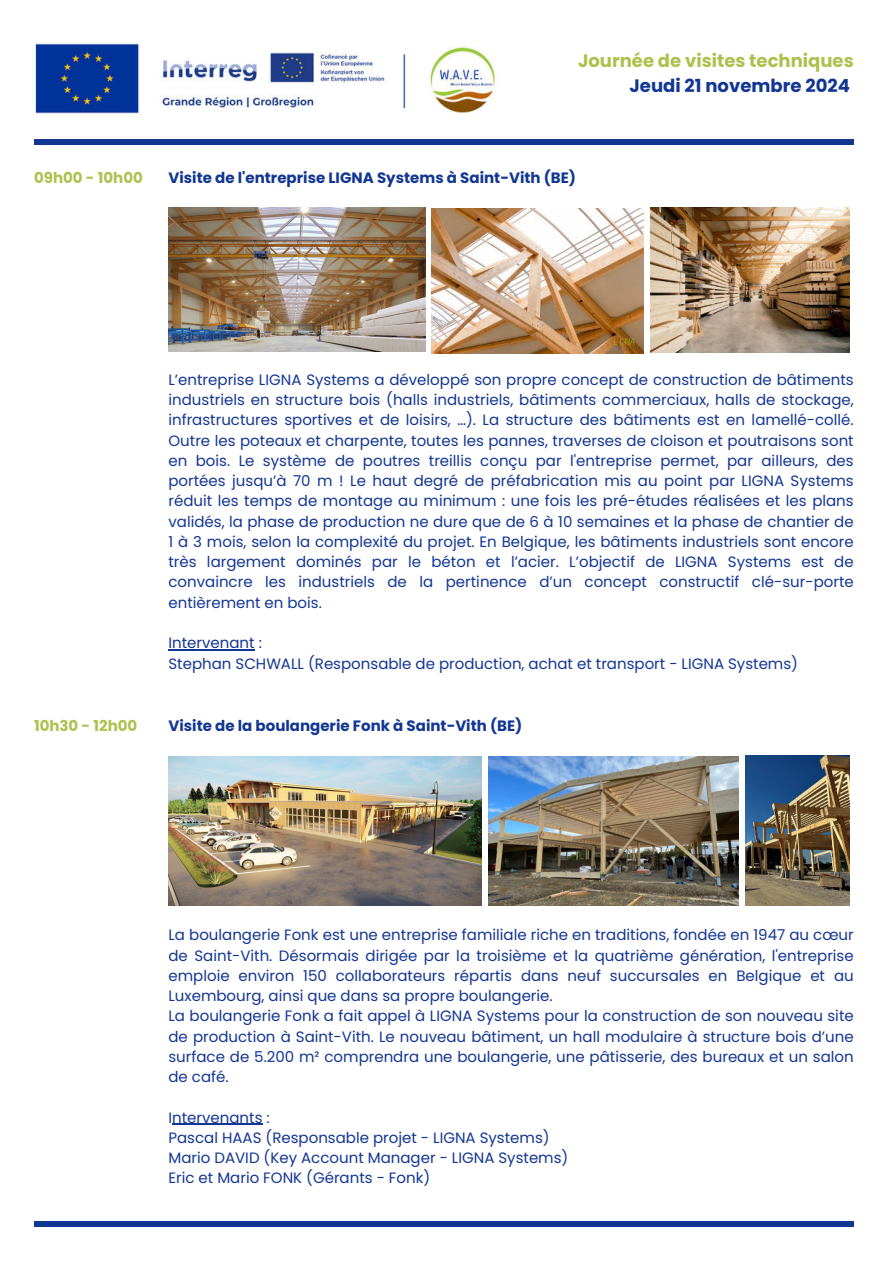
<style>
.page{position:relative;width:894px;height:1264px;background:#fff}
.page>*{position:absolute;margin:0;border:0;box-sizing:border-box;transform-origin:0 0}
.t1{font:700 18px "Poppins";color:#acc24e}
.t2{font:700 18px "Poppins";color:#123693}
.t3{font:15px/20.2px "Poppins";color:#123693}
.t4{font:700 15px "Poppins";color:#123693}
.t5{font:700 15px "Poppins";color:#acc24e}
</style>
<div class="page">
<div style="left:34px;top:139px;width:819px;height:5px;background:#123693"></div>
<img style="left:168px;top:756px;width:313px;height:149px">
<img style="left:745px;top:755px;width:104px;height:150px">
<img style="left:168px;top:208px;width:257px;height:144px">
<img style="left:431px;top:208px;width:212px;height:145px">
<img style="left:650px;top:207px;width:199px;height:145px">
<img style="left:488px;top:756px;width:250px;height:149px">
<hr style="left:168px;top:649px;width:86px;height:1px;background:#123693">
<hr style="left:172px;top:1123px;width:90px;height:1px;background:#123693">
<div style="left:34px;top:1221px;width:819px;height:5px;background:#123693"></div>
<img style="left:35px;top:42px;width:461px;height:73px">
<p class="t1" style="left:578px;top:50px;width:277px">Journée de visites techniques</p>
<p class="t2" style="left:629px;top:75px;width:222px">Jeudi 21 novembre 2024</p>
<p class="t5" style="left:34px;top:169px;width:110px">09h00 - 10h00</p>
<p class="t4" style="left:168px;top:169px;width:409px">Visite de l'entreprise LIGNA Systems à Saint-Vith (BE)</p>
<p class="t3" style="left:168px;top:369px;width:686px;text-align:justify">L’entreprise LIGNA Systems a développé son propre concept de construction de bâtiments industriels en structure bois (halls industriels, bâtiments commerciaux, halls de stockage, infrastructures sportives et de loisirs, …). La structure des bâtiments est en lamellé-collé.<br>Outre les poteaux et charpente, toutes les pannes, traverses de cloison et poutraisons sont en bois. Le système de poutres treillis conçu par l'entreprise permet, par ailleurs, des portées jusqu’à 70 m ! Le haut degré de préfabrication mis au point par LIGNA Systems réduit les temps de montage au minimum : une fois les pré-études réalisées et les plans validés, la phase de production ne dure que de 6 à 10 semaines et la phase de chantier de 1 à 3 mois, selon la complexité du projet. En Belgique, les bâtiments industriels sont encore très largement dominés par le béton et l’acier. L’objectif de LIGNA Systems est de convaincre les industriels de la pertinence d’un concept constructif clé-sur-porte entièrement en bois.</p>
<p class="t3" style="left:168px;top:633px;width:631px">Intervenant :<br>Stephan SCHWALL (Responsable de production, achat et transport - LIGNA Systems)</p>
<p class="t5" style="left:34px;top:717px;width:105px">10h30 - 12h00</p>
<p class="t4" style="left:168px;top:717px;width:355px">Visite de la boulangerie Fonk à Saint-Vith (BE)</p>
<p class="t3" style="left:168px;top:925px;width:686px">La boulangerie Fonk est une entreprise familiale riche en traditions, fondée en 1947 au cœur de Saint-Vith. Désormais dirigée par la troisième et la quatrième génération, l'entreprise emploie environ 150 collaborateurs répartis dans neuf succursales en Belgique et au Luxembourg, ainsi que dans sa propre boulangerie.<br>La boulangerie Fonk a fait appel à LIGNA Systems pour la construction de son nouveau site de production à Saint-Vith. Le nouveau bâtiment, un hall modulaire à structure bois d’une surface de 5.200 m² comprendra une boulangerie, une pâtisserie, des bureaux et un salon de café.</p>
<p class="t3" style="left:168px;top:1107px;width:401px">Intervenants :<br>Pascal HAAS (Responsable projet - LIGNA Systems)<br>Mario DAVID (Key Account Manager - LIGNA Systems)<br>Eric et Mario FONK (Gérants - Fonk)</p>
</div>
